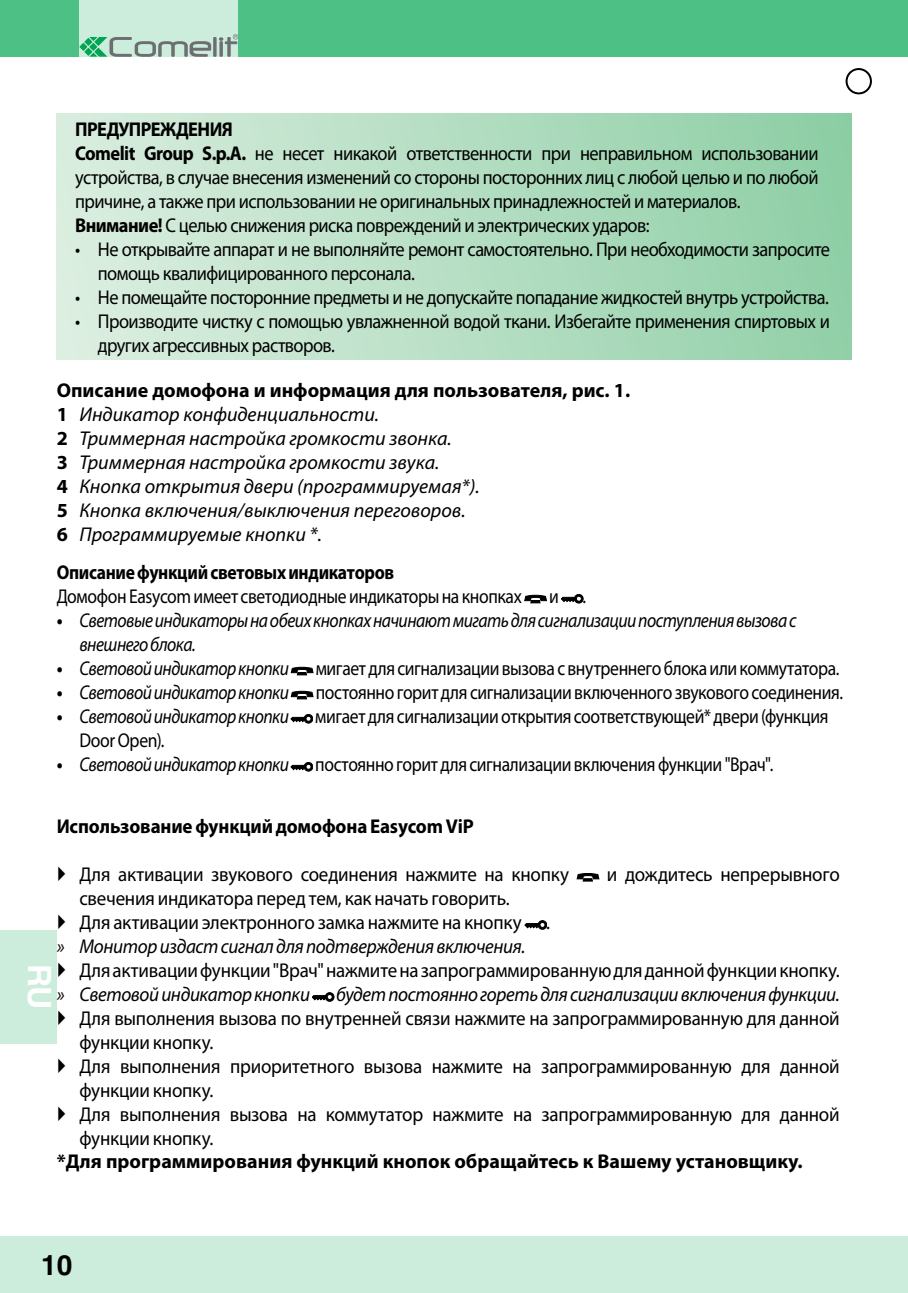
<style>
.page{position:relative;width:908px;height:1293px;background:#fff}
.page>*{position:absolute;margin:0;border:0;box-sizing:border-box;transform-origin:0 0}
.t1{font:700 32px "Helvetica";color:#fff}
.t2{font:700 28px "Helvetica";color:#000}
.t3{font:20px/24px "Myriad Pro";letter-spacing:-.02em;color:#000;scale:.92 1}
.t4{font:20px/24px "Myriad Pro";letter-spacing:-.02em;color:#000;scale:.95 1}
.t5{font:20px "Myriad Pro";letter-spacing:-.02em;color:#000;scale:.88 1}
.t6{font:italic 20px/24px "Myriad Pro";color:#000}
.t7{font:italic 20px/24px "Myriad Pro";letter-spacing:-.02em;color:#000;scale:.88 1}
.t8{font:italic 20px "Myriad Pro";letter-spacing:-.02em;color:#000;scale:.95 1}
.t9{font:700 20px "Myriad Pro";letter-spacing:-.005em;color:#000}
.t10{font:700 20px "Myriad Pro";letter-spacing:-.005em;color:#000;scale:.95 1}
.t11{font:700 20px "Myriad Pro";letter-spacing:-.005em;color:#000;scale:.88 1}
.s1{font-weight:700}
.s2{font-weight:700;font-style:normal}
</style>
<div class="page">
<div style="left:0;top:0;width:907px;height:57px;background:#4dc185"></div>
<div style="left:845px;top:68px;width:26px;height:26px;border:2px solid #000;border-radius:50%"></div>
<div style="left:79px;top:0;width:159px;height:57px;background:#cceddc"></div>
<svg style="left:79px;top:43px;width:8px;height:8px"></svg>
<svg style="left:84px;top:48px;width:8px;height:8px"></svg>
<svg style="left:84px;top:38px;width:8px;height:8px"></svg>
<svg style="left:89px;top:34px;width:149px;height:23px"></svg>
<div style="left:0;top:1236px;width:907px;height:57px;background:#cceddc"></div>
<div style="left:0;top:930px;width:57px;height:113px;background:#cceddc"></div>
<div style="left:57px;top:113px;width:793px;height:246px;background:linear-gradient(to right,#dcefe1,#8fcfa6)"></div>
<svg style="left:576px;top:873px;width:23px;height:8px"></svg>
<div style="left:538px;top:920px;width:8px;height:9px;border:1px solid #000;border-radius:50%"></div>
<svg style="left:524px;top:922px;width:20px;height:6px"></svg>
<div style="left:325px;top:992px;width:9px;height:9px;border:1px solid #000;border-radius:50%"></div>
<svg style="left:312px;top:994px;width:20px;height:6px"></svg>
<svg style="left:524px;top:595px;width:22px;height:8px"></svg>
<div style="left:574px;top:594px;width:9px;height:9px;border:1px solid #000;border-radius:50%"></div>
<svg style="left:561px;top:596px;width:20px;height:6px"></svg>
<svg style="left:291px;top:667px;width:22px;height:8px"></svg>
<svg style="left:291px;top:691px;width:22px;height:8px"></svg>
<div style="left:304px;top:714px;width:9px;height:9px;border:1px solid #000;border-radius:50%"></div>
<svg style="left:291px;top:716px;width:20px;height:6px"></svg>
<div style="left:304px;top:762px;width:9px;height:9px;border:1px solid #000;border-radius:50%"></div>
<svg style="left:291px;top:764px;width:20px;height:6px"></svg>
<p class="t3" style="left:75px;top:117px;width:809px"><span class="s1">ПРЕДУПРЕЖДЕНИЯ<br>Comelit Group S.p.A.</span> не несет никакой ответственности при неправильном использовании устройства, в случае внесения изменений со стороны посторонних лиц с любой целью и по любой причине, а также при использовании не оригинальных принадлежностей и материалов.<br><span class="s1">Внимание!</span> С целью снижения риска повреждений и электрических ударов:</p>
<p class="t3" style="left:98px;top:237px;width:796px;text-indent:-23px">• Не открывайте аппарат и не выполняйте ремонт самостоятельно. При необходимости запросите помощь квалифицированного персонала.</p>
<p class="t3" style="left:75px;top:285px;width:820px">• Не помещайте посторонние предметы и не допускайте попадание жидкостей внутрь устройства.</p>
<p class="t3" style="left:98px;top:309px;width:797px;text-indent:-23px">• Производите чистку с помощью увлажненной водой ткани. Избегайте применения спиртовых и других агрессивных растворов.</p>
<p class="t6" style="left:57px;top:378px;width:574px"><span class="s2">Описание домофона и информация для пользователя, рис. 1.<br>1</span> Индикатор конфиденциальности.<br><span class="s2">2</span> Триммерная настройка громкости звонка.<br><span class="s2">3</span> Триммерная настройка громкости звука.<br><span class="s2">4</span> Кнопка открытия двери (программируемая*).<br><span class="s2">5</span> Кнопка включения/выключения переговоров.<br><span class="s2">6</span> Программируемые кнопки *.</p>
<p class="t11" style="left:57px;top:559px;width:385px">Описание функций световых индикаторов</p>
<p class="t5" style="left:57px;top:584px;width:530px">Домофон Easycom имеет светодиодные индикаторы на кнопках</p>
<p class="t5" style="left:549px;top:584px;width:43px">и .</p>
<p class="t7" style="left:79px;top:608px;width:816px;text-indent:-23px"><span class="s2">•</span> Световые индикаторы на обеих кнопках начинают мигать для сигнализации поступления вызова с внешнего блока.</p>
<p class="t7" style="left:57px;top:656px;width:265px"><span class="s2">•</span> Световой индикатор кнопки</p>
<p class="t5" style="left:315px;top:656px;width:596px">мигает для сигнализации вызова с внутреннего блока или коммутатора.</p>
<p class="t7" style="left:57px;top:680px;width:265px"><span class="s2">•</span> Световой индикатор кнопки</p>
<p class="t5" style="left:315px;top:680px;width:600px">постоянно горит для сигнализации включенного звукового соединения.</p>
<p class="t7" style="left:57px;top:704px;width:265px"><span class="s2">•</span> Световой индикатор кнопки</p>
<p class="t5" style="left:315px;top:704px;width:584px">мигает для сигнализации открытия соответствующей* двери (функция</p>
<p class="t5" style="left:79px;top:728px;width:98px">Door Open).</p>
<p class="t7" style="left:57px;top:752px;width:265px"><span class="s2">•</span> Световой индикатор кнопки</p>
<p class="t5" style="left:315px;top:752px;width:522px">постоянно горит для сигнализации включения функции "Врач".</p>
<p class="t10" style="left:57px;top:813px;width:440px">Использование функций домофона Easycom ViP</p>
<p class="t4" style="left:79px;top:862px;width:516px">Для активации звукового соединения нажмите на кнопку</p>
<p class="t4" style="left:606px;top:862px;width:247px">и дождитесь непрерывного</p>
<p class="t4" style="left:79px;top:886px;width:497px">свечения индикатора перед тем, как начать говорить.<br>Для активации электронного замка нажмите на кнопку .</p>
<p class="t8" style="left:57px;top:934px;width:494px">» Монитор издаст сигнал для подтверждения включения.</p>
<p class="t4" style="left:79px;top:958px;width:801px">Для активации функции "Врач" нажмите на запрограммированную для данной функции кнопку.</p>
<p class="t8" style="left:57px;top:982px;width:268px">» Световой индикатор кнопки</p>
<p class="t8" style="left:336px;top:982px;width:531px">будет постоянно гореть для сигнализации включения функции.</p>
<p class="t4" style="left:79px;top:1006px;width:801px">Для выполнения вызова по внутренней связи нажмите на запрограммированную для данной функции кнопку.<br>Для выполнения приоритетного вызова нажмите на запрограммированную для данной функции кнопку.<br>Для выполнения вызова на коммутатор нажмите на запрограммированную для данной функции кнопку.</p>
<h1 class="t1" style="left:59px;top:964px;width:47px;rotate:90deg">RU</h1>
<p class="t9" style="left:57px;top:1148px;width:747px">*Для программирования функций кнопок обращайтесь к Вашему установщику.</p>
<h2 class="t2" style="left:41px;top:1248px;width:33px">10</h2>
</div>
